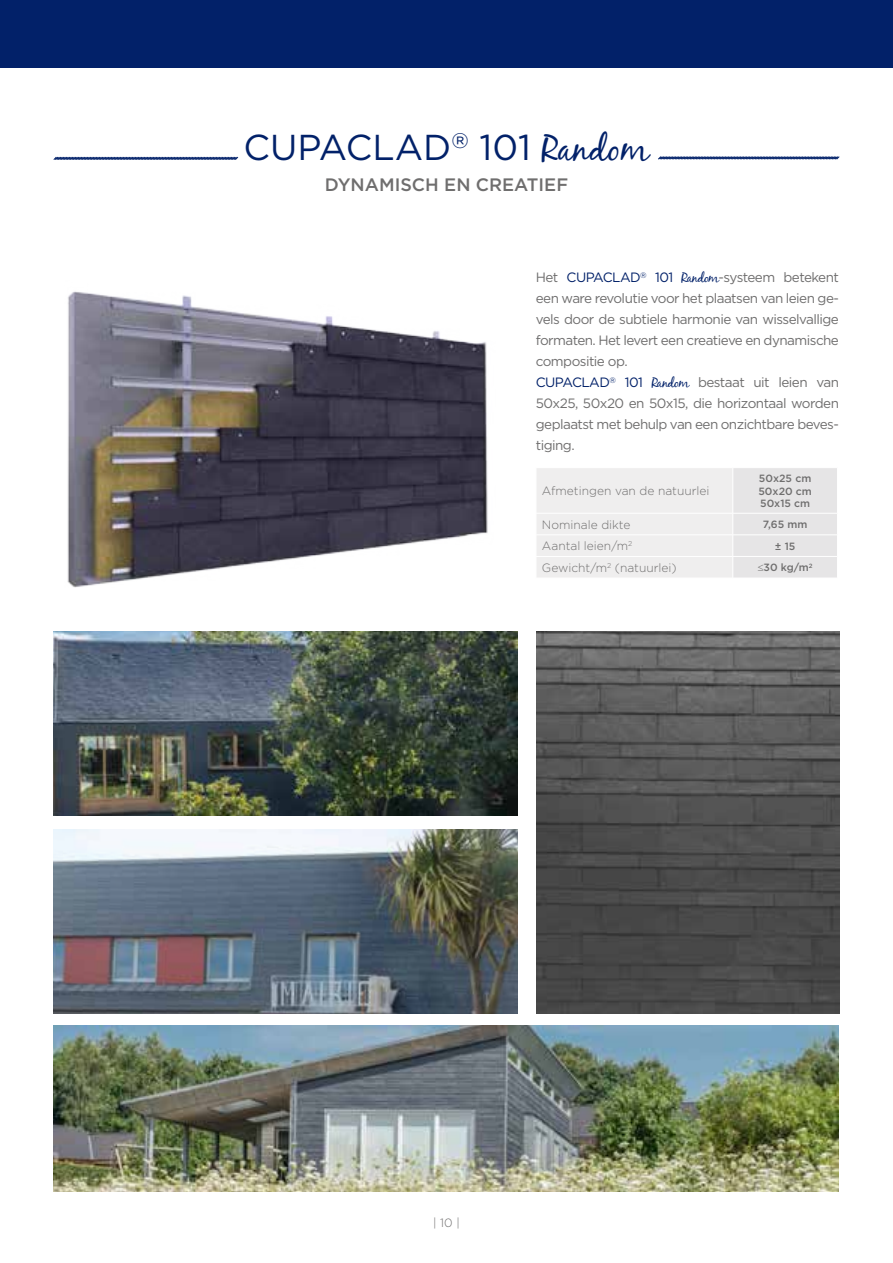
<style>
.page{position:relative;width:893px;height:1263px;background:#fff}
.page>*{position:absolute;margin:0;border:0;box-sizing:border-box;transform-origin:0 0}
.t1{font:36px "Gotham";color:#022169}
.t2{font:500 18px "Gotham";color:#6f6e6e}
.t3{font:13.5px/21px "Gotham";letter-spacing:-.04em;color:#6f6e6e}
.t4{font:300 12px "Gotham";color:#6f6e6e}
.t5{font:500 10.5px/12.6px "Gotham";color:#6f6e6e;text-align:justify}
.s1{font-family:"Black Jack"}
.s2{color:#022169}
.s3{font-family:"Black Jack";color:#022169}
</style>
<div class="page">
<div style="left:0;top:0;width:893px;height:68px;background:#022169"></div>
<svg style="left:537px;top:468px;width:300px;height:110px;background:#ecebeb"></svg>
<svg style="left:53px;top:156px;width:186px;height:4px"></svg>
<svg style="left:658px;top:156px;width:182px;height:4px"></svg>
<img style="left:67px;top:291px;width:421px;height:297px">
<img style="left:536px;top:631px;width:303px;height:382px">
<img style="left:54px;top:631px;width:463px;height:185px">
<img style="left:54px;top:829px;width:463px;height:184px">
<img style="left:54px;top:1026px;width:785px;height:166px">
<h1 class="t1" style="left:244px;top:127px;width:407px">CUPACLAD<sup>®</sup> 101 <span class="s1">Random</span></h1>
<h2 class="t2" style="left:325px;top:173px;width:245px">DYNAMISCH EN CREATIEF</h2>
<p class="t3" style="left:536px;top:267px;width:305px">Het <span class="s2">CUPACLAD</span><sup>®</sup> <span class="s2">101</span> <span class="s3">Random</span>-systeem betekent een ware revolutie voor het plaatsen van leien ge&shy;vels door de subtiele harmonie van wisselvallige formaten. Het levert een creatieve en dynamische compositie op.<br><span class="s2">CUPACLAD</span><sup>®</sup> <span class="s2">101</span> <span class="s3">Random</span> bestaat uit leien van 50x25, 50x20 en 50x15, die horizontaal worden geplaatst met behulp van een onzichtbare beves&shy;tiging.</p>
<p class="t4" style="left:542px;top:483px;width:169px">Afmetingen van de natuurlei</p>
<p class="t5" style="left:758px;top:472px;width:55px">50x25 cm 50x20 cm 50x15 cm</p>
<p class="t4" style="left:542px;top:517px;width:90px">Nominale dikte</p>
<p class="t5" style="left:763px;top:518px;width:46px">7,65 mm</p>
<p class="t4" style="left:542px;top:539px;width:92px">Aantal leien/m<sup>2</sup></p>
<p class="t5" style="left:775px;top:540px;width:22px">± 15</p>
<p class="t4" style="left:542px;top:560px;width:136px">Gewicht/m<sup>2</sup> (natuurlei)</p>
<p class="t5" style="left:758px;top:561px;width:56px">≤30 kg/m<sup>2</sup></p>
<p class="t4" style="left:433px;top:1215px;width:28px">| 10 |</p>
</div>
